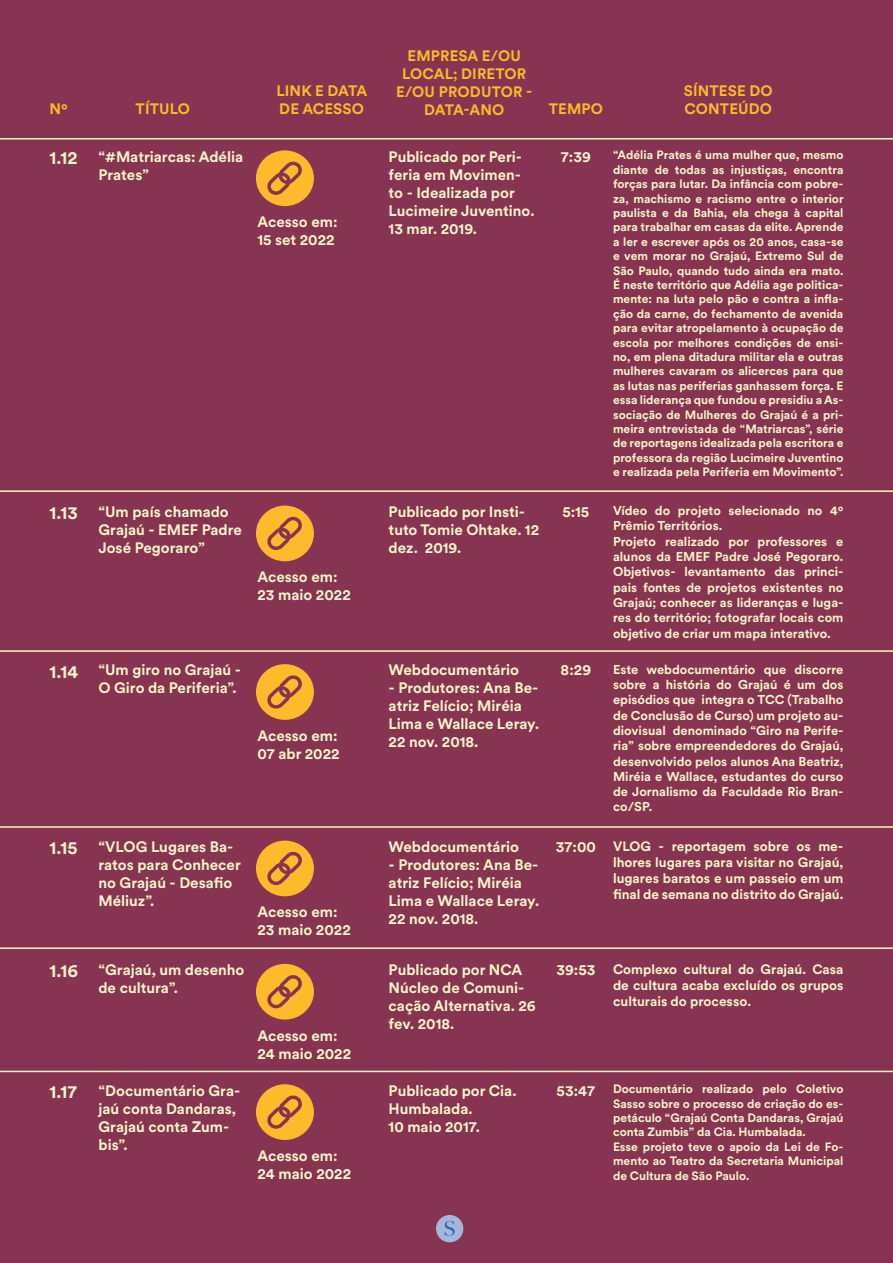
<style>
.page{position:relative;width:893px;height:1263px;background:#873453}
.page>*{position:absolute;margin:0;border:0;box-sizing:border-box;transform-origin:0 0}
.t1{font:700 15px/18px "Circular XX";color:#f6f5c6}
.t2{font:700 15px/18px "Circular XX";letter-spacing:.01em;color:#fdbb27}
.t3{font:700 13.5px/16.2px "Circular XX";color:#f6f5c6;text-align:justify}
.t4{font:700 12.75px/15.3px "Circular XX";color:#f6f5c6}
.t5{font:700 12px/14.4px "Circular XX";color:#f6f5c6;text-align:justify}
.s1{font-size:18px}
</style>
<div class="page">
<hr style="left:0;top:138px;width:893px;height:1px;background:#f5f5c6">
<div style="left:256px;top:150px;width:58px;height:56px;background:#fdba2b;border-radius:50%"></div>
<svg style="left:267px;top:161px;width:35px;height:34px"></svg>
<hr style="left:0;top:490px;width:893px;height:2px;background:#f5f5c6">
<div style="left:256px;top:506px;width:58px;height:55px;background:#fdba2b;border-radius:50%"></div>
<svg style="left:267px;top:516px;width:35px;height:34px"></svg>
<hr style="left:0;top:650px;width:893px;height:2px;background:#f5f5c6">
<div style="left:256px;top:664px;width:58px;height:56px;background:#fdba2b;border-radius:50%"></div>
<svg style="left:267px;top:675px;width:35px;height:34px"></svg>
<hr style="left:0;top:826px;width:893px;height:2px;background:#f5f5c6">
<div style="left:256px;top:841px;width:58px;height:55px;background:#fdba2b;border-radius:50%"></div>
<svg style="left:267px;top:851px;width:35px;height:34px"></svg>
<hr style="left:0;top:947px;width:893px;height:2px;background:#f5f5c6">
<div style="left:256px;top:964px;width:58px;height:55px;background:#fdba2b;border-radius:50%"></div>
<svg style="left:267px;top:975px;width:35px;height:34px"></svg>
<hr style="left:0;top:1071px;width:893px;height:1px;background:#f5f5c6">
<div style="left:256px;top:1084px;width:58px;height:56px;background:#fdba2b;border-radius:50%"></div>
<svg style="left:267px;top:1095px;width:35px;height:34px"></svg>
<div style="left:436px;top:1215px;width:27px;height:27px;background:#a3b7dc;border-radius:50%"></div>
<svg style="left:444px;top:1221px;width:11px;height:15px"></svg>
<p class="t2" style="left:396px;top:46px;width:138px;text-align:center">EMPRESA E/OU<br>LOCAL; DIRETOR<br>E/OU PRODUTOR -<br>DATA-ANO</p>
<p class="t2" style="left:684px;top:81px;width:91px">SÍNTESE DO<br>CONTEÚDO</p>
<p class="t2" style="left:276px;top:81px;width:92px">LINK E DATA<br>DE ACESSO</p>
<p class="t2" style="left:50px;top:99px;width:20px">Nº</p>
<p class="t2" style="left:136px;top:99px;width:56px">TÍTULO</p>
<p class="t2" style="left:549px;top:99px;width:56px">TEMPO</p>
<p class="t1" style="left:561px;top:147px;width:31px">7:39</p>
<p class="t1" style="left:98px;top:147px;width:146px;text-indent:-49px"><span class="s1">1.12</span> “#Matriarcas: Adélia<br>Prates”</p>
<p class="t1" style="left:389px;top:147px;width:148px">Publicado por Peri&shy;feria em Movimen&shy;to - Idealizada por<br>Lucimeire Juventino.<br>13 mar. 2019.</p>
<p class="t5" style="left:613px;top:147px;width:232px">“Adélia Prates é uma mulher que, mesmo diante de todas as injustiças, encontra forças para lutar. Da infância com pobre&shy;za, machismo e racismo entre o interior paulista e da Bahia, ela chega à capital para trabalhar em casas da elite. Aprende a ler e escrever após os 20 anos, casa-se e vem morar no Grajaú, Extremo Sul de São Paulo, quando tudo ainda era mato.<br>É neste território que Adélia age politica&shy;mente: na luta pelo pão e contra a infla&shy;ção da carne, do fechamento de avenida para evitar atropelamento à ocupação de escola por melhores condições de ensi&shy;no, em plena ditadura militar ela e outras mulheres cavaram os alicerces para que as lutas nas periferias ganhassem força. E essa liderança que fundou e presidiu a As&shy;sociação de Mulheres do Grajaú é a pri&shy;meira entrevistada de “Matriarcas”, série de reportagens idealizada pela escritora e professora da região Lucimeire Juventino e realizada pela Periferia em Movimento”.</p>
<p class="t1" style="left:257px;top:212px;width:82px">Acesso em:<br>15 set 2022</p>
<p class="t1" style="left:98px;top:502px;width:145px;text-indent:-49px"><span class="s1">1.13</span> “Um país chamado<br>Grajaú - EMEF Padre<br>José Pegoraro”</p>
<p class="t1" style="left:389px;top:502px;width:152px">Publicado por Insti&shy;tuto Tomie Ohtake. 12 dez. 2019.</p>
<p class="t4" style="left:613px;top:502px;width:232px">Vídeo do projeto selecionado no 4º Prêmio Territórios.<br>Projeto realizado por professores e alunos da EMEF Padre José Pegoraro.<br>Objetivos- levantamento das princi&shy;pais fontes de projetos existentes no Grajaú; conhecer as lideranças e luga&shy;res do território; fotografar locais com objetivo de criar um mapa interativo.</p>
<p class="t1" style="left:562px;top:502px;width:29px">5:15</p>
<p class="t1" style="left:257px;top:567px;width:95px">Acesso em:<br>23 maio 2022</p>
<p class="t1" style="left:50px;top:660px;width:193px;text-align:right"><span class="s1">1.14</span> “Um giro no Grajaú -<br>O Giro da Periferia”.</p>
<p class="t1" style="left:389px;top:660px;width:132px">Webdocumentário</p>
<p class="t1" style="left:389px;top:678px;width:152px">- Produtores: Ana Be&shy;atriz Felício; Miréia<br>Lima e Wallace Leray.<br>22 nov. 2018.</p>
<p class="t1" style="left:257px;top:726px;width:84px">Acesso em:<br>07 abr 2022</p>
<p class="t1" style="left:561px;top:660px;width:32px">8:29</p>
<p class="t1" style="left:98px;top:837px;width:144px;text-indent:-49px"><span class="s1">1.15</span> “VLOG Lugares Ba&shy;ratos para Conhecer no Grajaú - Desafio<br>Méliuz”.</p>
<p class="t1" style="left:389px;top:837px;width:132px">Webdocumentário</p>
<p class="t1" style="left:389px;top:855px;width:152px">- Produtores: Ana Be&shy;atriz Felício; Miréia<br>Lima e Wallace Leray.<br>22 nov. 2018.</p>
<p class="t1" style="left:257px;top:902px;width:95px">Acesso em:<br>23 maio 2022</p>
<p class="t1" style="left:556px;top:837px;width:42px">37:00</p>
<p class="t4" style="left:613px;top:661px;width:232px;text-align:justify">Este webdocumentário que discorre sobre a história do Grajaú é um dos episódios que integra o TCC (Trabalho de Conclusão de Curso) um projeto au&shy;diovisual denominado “Giro na Perife&shy;ria” sobre empreendedores do Grajaú, desenvolvido pelos alunos Ana Beatriz, Miréia e Wallace, estudantes do curso de Jornalismo da Faculdade Rio Bran&shy;co/SP.</p>
<p class="t3" style="left:613px;top:837px;width:232px">VLOG - reportagem sobre os me&shy;lhores lugares para visitar no Grajaú, lugares baratos e um passeio em um final de semana no distrito do Grajaú.</p>
<p class="t1" style="left:98px;top:960px;width:147px;text-indent:-49px"><span class="s1">1.16</span> “Grajaú, um desenho de cultura”.</p>
<p class="t1" style="left:389px;top:960px;width:149px">Publicado por NCA<br>Núcleo de Comuni&shy;cação Alternativa. 26 fev. 2018.</p>
<p class="t3" style="left:613px;top:960px;width:232px">Complexo cultural do Grajaú. Casa de cultura acaba excluído os grupos culturais do processo.</p>
<p class="t1" style="left:556px;top:960px;width:41px">39:53</p>
<p class="t1" style="left:257px;top:1026px;width:95px">Acesso em:<br>24 maio 2022</p>
<p class="t1" style="left:98px;top:1081px;width:143px;text-indent:-49px"><span class="s1">1.17</span> “Documentário Gra&shy;jaú conta Dandaras,<br>Grajaú conta Zum&shy;bis”.</p>
<p class="t1" style="left:389px;top:1081px;width:129px">Publicado por Cia.<br>Humbalada.<br>10 maio 2017.</p>
<p class="t5" style="left:613px;top:1081px;width:232px;text-align:left">Documentário realizado pelo Coletivo Sasso sobre o processo de criação do es&shy;petáculo “Grajaú Conta Dandaras, Grajaú conta Zumbis” da Cia. Humbalada.<br>Esse projeto teve o apoio da Lei de Fo&shy;mento ao Teatro da Secretaria Municipal de Cultura de São Paulo.</p>
<p class="t1" style="left:557px;top:1081px;width:40px">53:47</p>
<p class="t1" style="left:257px;top:1146px;width:95px">Acesso em:<br>24 maio 2022</p>
</div>
